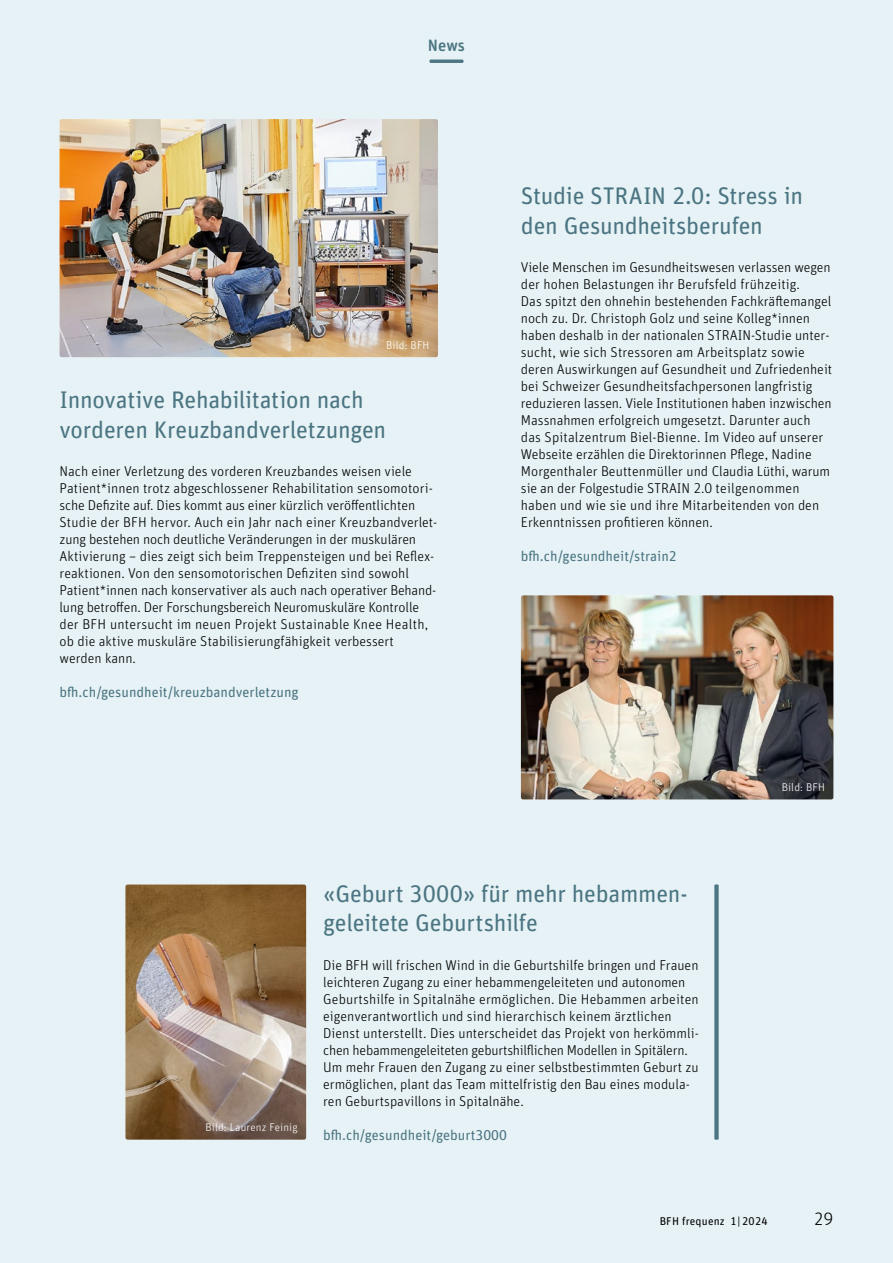
<style>
.page{position:relative;width:893px;height:1263px;background:#e6f2f5}
.page>*{position:absolute;margin:0;border:0;box-sizing:border-box;transform-origin:0 0}
.t1{font:24px/29.7px "Unit Rounded Pro";letter-spacing:-.01em;color:#4b7582}
.t2{font:300 18px "Unit Rounded Pro";color:#000}
.t3{font:500 16.5px "Unit Rounded Pro";color:#4b7582}
.t4{font:300 14.25px/17px "Unit Rounded Pro";color:#000}
.t5{font:14.25px "Unit Rounded Pro";color:#4b7582}
.t6{font:300 11.25px "Unit Rounded Pro";letter-spacing:.015em;color:#fff}
.t7{font:11.25px "Unit Rounded Pro";letter-spacing:.015em;color:#000}
</style>
<div class="page">
<hr style="left:429px;top:60px;width:34px;height:3px;background:#4b7582">
<img style="left:60px;top:119px;width:378px;height:238px">
<div style="left:714px;top:884px;width:5px;height:256px;background:#4b7582"></div>
<img style="left:125px;top:884px;width:181px;height:256px">
<img style="left:521px;top:595px;width:312px;height:204px">
<p class="t3" style="left:428px;top:34px;width:39px">News</p>
<p class="t6" style="left:386px;top:338px;width:45px">Bild: BFH</p>
<h1 class="t1" style="left:60px;top:384px;width:328px">Innovative Rehabilitation nach vorderen Kreuzbandverletzungen</h1>
<p class="t4" style="left:60px;top:463px;width:379px">Nach einer Verletzung des vorderen Kreuzbandes weisen viele Patient*innen trotz abgeschlossener Rehabilitation sensomotori&shy;sche Defizite auf. Dies kommt aus einer kürzlich veröffentlichten Studie der BFH hervor. Auch ein Jahr nach einer Kreuzbandverlet&shy;zung bestehen noch deutliche Veränderungen in der muskulären Aktivierung – dies zeigt sich beim Treppensteigen und bei Reflex&shy;reaktionen. Von den sensomotorischen Defiziten sind sowohl Patient*innen nach konservativer als auch nach operativer Behand&shy;lung betroffen. Der Forschungsbereich Neuromuskuläre Kontrolle der BFH untersucht im neuen Projekt Sustainable Knee Health, ob die aktive muskuläre Stabilisierungfähigkeit verbessert werden kann.</p>
<p class="t5" style="left:60px;top:683px;width:241px">bfh.ch/gesundheit/kreuzbandverletzung</p>
<h1 class="t1" style="left:521px;top:180px;width:284px">Studie STRAIN 2.0: Stress in den Gesundheitsberufen</h1>
<p class="t4" style="left:521px;top:258px;width:313px">Viele Menschen im Gesundheitswesen verlassen wegen der hohen Belastungen ihr Berufsfeld frühzeitig.<br>Das spitzt den ohnehin bestehenden Fachkräftemangel noch zu. Dr. Christoph Golz und seine Kolleg*innen haben deshalb in der nationalen STRAIN-Studie unter&shy;sucht, wie sich Stressoren am Arbeitsplatz sowie deren Auswirkungen auf Gesundheit und Zufriedenheit bei Schweizer Gesundheitsfachpersonen langfristig reduzieren lassen. Viele Institutionen haben inzwischen Massnahmen erfolgreich umgesetzt. Darunter auch das Spitalzentrum Biel-Bienne. Im Video auf unserer Webseite erzählen die Direktorinnen Pflege, Nadine Morgenthaler Beuttenmüller und Claudia Lüthi, warum sie an der Folgestudie STRAIN 2.0 teilgenommen haben und wie sie und ihre Mitarbeitenden von den Erkenntnissen profitieren können.</p>
<p class="t5" style="left:521px;top:547px;width:157px">bfh.ch/gesundheit/strain2</p>
<p class="t6" style="left:782px;top:780px;width:45px">Bild: BFH</p>
<p class="t6" style="left:205px;top:1120px;width:94px">Bild: Laurenz Feinig</p>
<h1 class="t1" style="left:323px;top:877px;width:366px">«Geburt 3000» für mehr hebammen&shy;geleitete Geburtshilfe</h1>
<p class="t4" style="left:323px;top:956px;width:377px">Die BFH will frischen Wind in die Geburtshilfe bringen und Frauen leichteren Zugang zu einer hebammengeleiteten und autonomen Geburtshilfe in Spitalnähe ermöglichen. Die Hebammen arbeiten eigenverantwortlich und sind hierarchisch keinem ärztlichen Dienst unterstellt. Dies unterscheidet das Projekt von herkömmli&shy;chen hebammengeleiteten geburtshilflichen Modellen in Spitälern.<br>Um mehr Frauen den Zugang zu einer selbstbestimmten Geburt zu ermöglichen, plant das Team mittelfristig den Bau eines modula&shy;ren Geburtspavillons in Spitalnähe.</p>
<p class="t5" style="left:323px;top:1125px;width:185px">bfh.ch/gesundheit/geburt3000</p>
<p class="t7" style="left:660px;top:1213px;width:109px">BFH frequenz 1| 2024</p>
<p class="t2" style="left:814px;top:1207px;width:21px">29</p>
</div>
